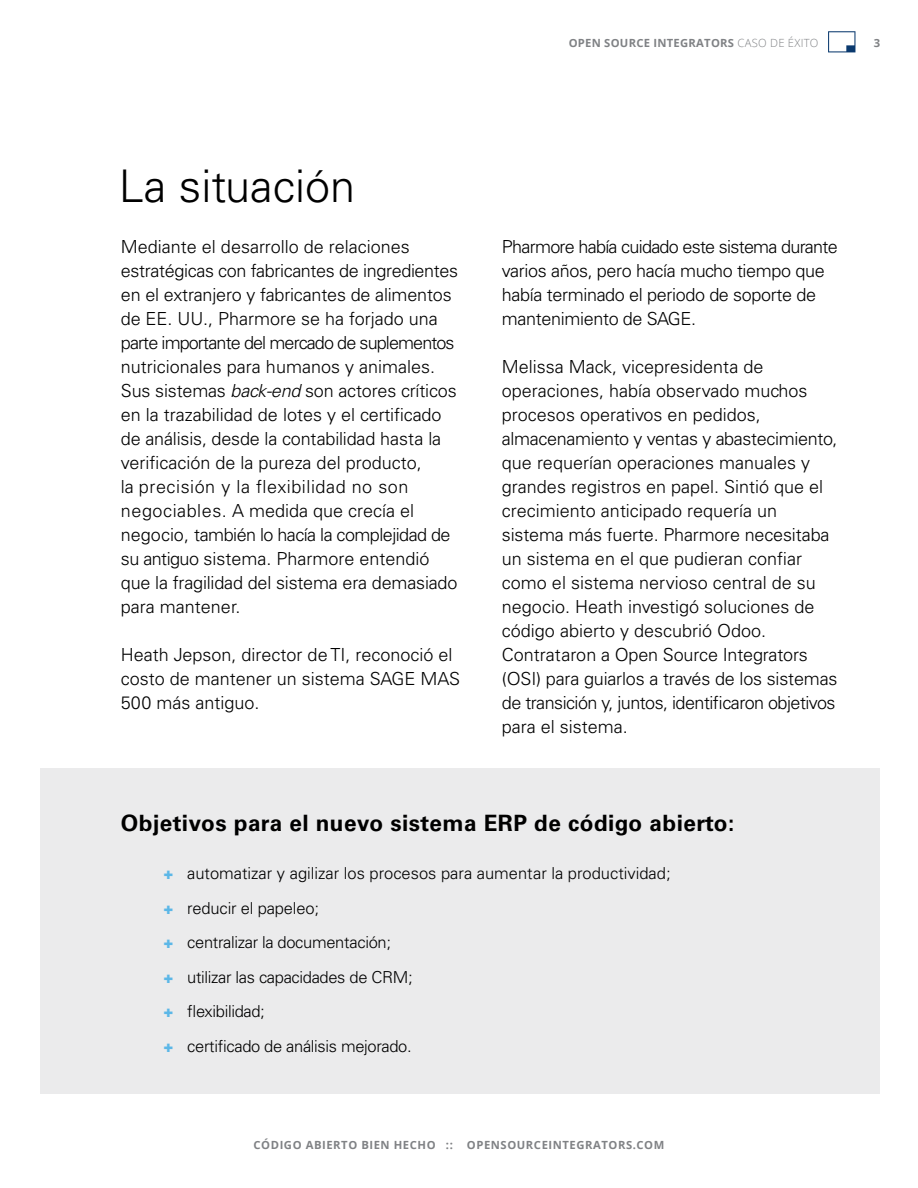
<style>
.page{position:relative;width:918px;height:1188px;background:#fff}
.page>*{position:absolute;margin:0;border:0;box-sizing:border-box;transform-origin:0 0}
.t1{font:300 45px "Univers LT Std";color:#000}
.t2{font:700 22.5px "Univers LT Std";letter-spacing:.02em;color:#000}
.t3{font:300 18px/24px "Univers LT Std";color:#000}
.t4{font:300 18px/24px "Univers LT Std";letter-spacing:-.02em;color:#000}
.t5{font:300 16.5px/34.5px "Univers LT Std";letter-spacing:-.02em;color:#000}
.t6{font:700 11.25px "Open Sans";letter-spacing:.05em;color:#808285}
.t7{font:700 11.25px "Open Sans";letter-spacing:.02em;color:#808285}
.s1{font-weight:300}
.s2{font-style:italic}
.s3{font-family:"Univers LT Std X Black Ex";font-weight:400;color:#5cb7e7}
</style>
<div class="page">
<svg style="left:828px;top:31px;width:27px;height:21px"></svg>
<div style="left:40px;top:768px;width:840px;height:326px;background:#ebebec"></div>
<p class="t7" style="left:569px;top:35px;width:251px">OPEN SOURCE INTEGRATORS <span class="s1">CASO DE ÉXITO</span></p>
<p class="t6" style="left:874px;top:35px;width:8px">3</p>
<h1 class="t1" style="left:119px;top:159px;width:238px">La situación</h1>
<p class="t3" style="left:121px;top:235px;width:339px">Mediante el desarrollo de relaciones estratégicas con fabricantes de ingredientes en el extranjero y fabricantes de alimentos de EE. UU., Pharmore se ha forjado una parte importante del mercado de suplementos nutricionales para humanos y animales.<br>Sus sistemas <span class="s2">back-end</span> son actores críticos en la trazabilidad de lotes y el certificado de análisis, desde la contabilidad hasta la verificación de la pureza del producto,<br>la precisión y la flexibilidad no son negociables. A medida que crecía el negocio, también lo hacía la complejidad de su antiguo sistema. Pharmore entendió que la fragilidad del sistema era demasiado para mantener.</p>
<p class="t3" style="left:121px;top:643px;width:341px">Heath Jepson, director de TI, reconoció el costo de mantener un sistema SAGE MAS<br>500 más antiguo.</p>
<p class="t4" style="left:502px;top:235px;width:337px">Pharmore había cuidado este sistema durante varios años, pero hacía mucho tiempo que había terminado el periodo de soporte de mantenimiento de SAGE.</p>
<p class="t3" style="left:502px;top:355px;width:337px">Melissa Mack, vicepresidenta de operaciones, había observado muchos procesos operativos en pedidos, almacenamiento y ventas y abastecimiento, que requerían operaciones manuales y grandes registros en papel. Sintió que el crecimiento anticipado requería un sistema más fuerte. Pharmore necesitaba un sistema en el que pudieran confiar como el sistema nervioso central de su negocio. Heath investigó soluciones de código abierto y descubrió Odoo.<br>Contrataron a Open Source Integrators (OSI) para guiarlos a través de los sistemas de transición y, juntos, identificaron objetivos para el sistema.</p>
<p class="t2" style="left:121px;top:810px;width:615px">Objetivos para el nuevo sistema ERP de código abierto:</p>
<p class="t5" style="left:163px;top:856px;width:509px"><span class="s3">+</span> automatizar y agilizar los procesos para aumentar la productividad; <span class="s3">+</span> reducir el papeleo;<br><span class="s3">+</span> centralizar la documentación;<br><span class="s3">+</span> utilizar las capacidades de CRM;<br><span class="s3">+</span> flexibilidad;<br><span class="s3">+</span> certificado de análisis mejorado.</p>
<p class="t6" style="left:254px;top:1137px;width:412px">CÓDIGO ABIERTO BIEN HECHO :: OPENSOURCEINTEGRATORS.COM</p>
</div>
